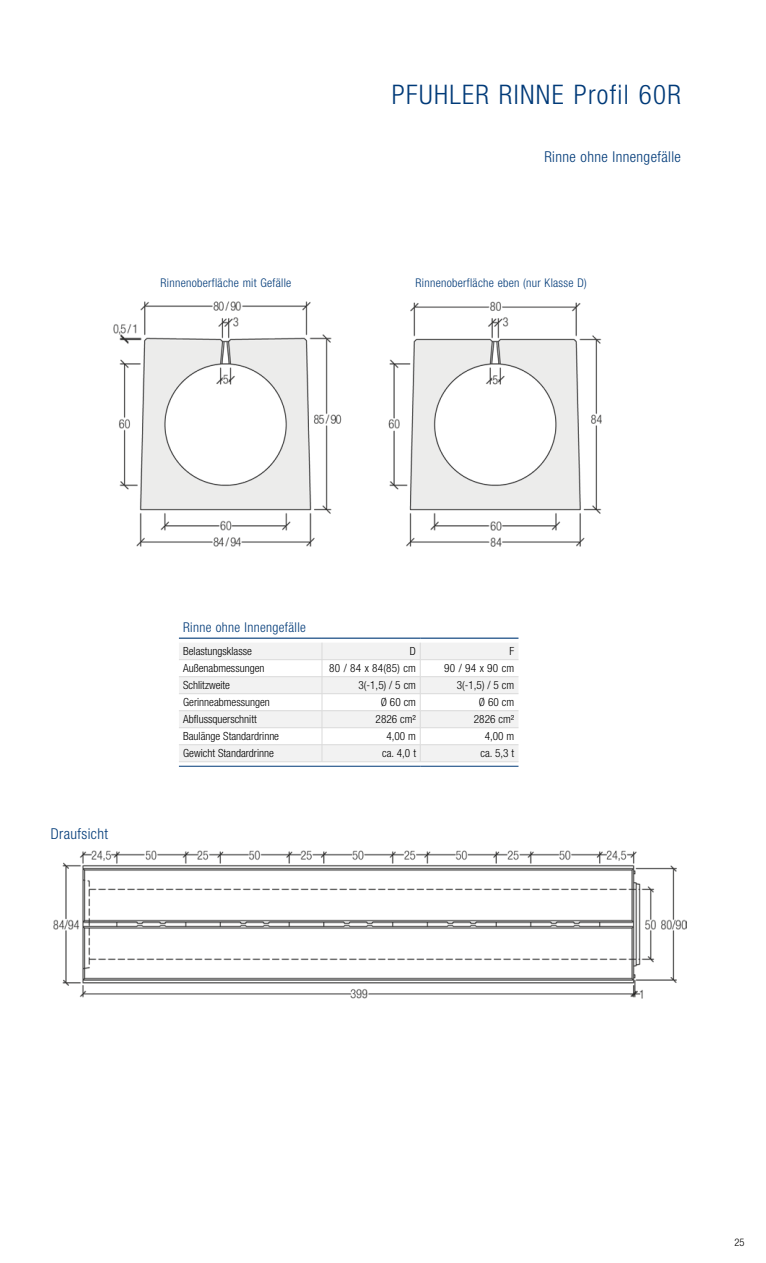
<style>
.page{position:relative;width:766px;height:1263px;background:#fff}
.page>*{position:absolute;margin:0;border:0;box-sizing:border-box;transform-origin:0 0}
.t1{font:300 condensed 27px "Helvetica Neue LT Pro";letter-spacing:.05em;color:#003a78}
.t2{font:300 condensed 15px "Helvetica Neue LT Pro";letter-spacing:.025em;color:#003a78}
.t3{font:300 condensed 13.5px "Helvetica Neue LT Pro";letter-spacing:.025em;color:#003a78}
.t4{font:300 condensed 12px "Helvetica Neue LT Pro";letter-spacing:.025em;color:#003a78}
.t5{font:300 condensed 11.25px "Helvetica Neue LT Pro";color:#000}
.t6{font:300 condensed 10.5px "Helvetica Neue LT Pro";color:#000}
</style>
<div class="page">
<svg style="left:179px;top:642px;width:339px;height:124px"></svg>
<hr style="left:322px;top:761px;width:98px;height:1px;background:#dadada">
<hr style="left:420px;top:761px;width:98px;height:1px;background:#dadada">
<hr style="left:179px;top:638px;width:143px;height:1px;background:#003a78">
<hr style="left:322px;top:638px;width:98px;height:1px;background:#003a78">
<hr style="left:420px;top:638px;width:98px;height:1px;background:#003a78">
<hr style="left:179px;top:761px;width:143px;height:1px;background:#dadada">
<hr style="left:179px;top:766px;width:143px;height:1px;background:#003a78">
<hr style="left:322px;top:766px;width:98px;height:1px;background:#003a78">
<hr style="left:420px;top:766px;width:98px;height:1px;background:#003a78">
<img style="left:388px;top:301px;width:214px;height:246px">
<img style="left:53px;top:850px;width:633px;height:149px">
<img style="left:113px;top:301px;width:229px;height:246px">
<h1 class="t1" style="left:392px;top:79px;width:290px">PFUHLER RINNE Profil 60R</h1>
<h2 class="t2" style="left:544px;top:148px;width:138px">Rinne ohne Innengefälle</h2>
<p class="t4" style="left:161px;top:276px;width:132px">Rinnenoberfläche mit Gefälle</p>
<p class="t4" style="left:415px;top:276px;width:173px">Rinnenoberfläche eben (nur Klasse D)</p>
<h2 class="t2" style="left:51px;top:825px;width:59px">Draufsicht</h2>
<p class="t3" style="left:183px;top:620px;width:124px">Rinne ohne Innengefälle</p>
<p class="t5" style="left:183px;top:645px;width:70px">Belastungsklasse</p>
<p class="t5" style="left:410px;top:645px;width:8px">D</p>
<p class="t5" style="left:509px;top:645px;width:6px">F</p>
<p class="t5" style="left:183px;top:662px;width:83px">Außenabmessungen</p>
<p class="t5" style="left:329px;top:662px;width:88px">80 / 84 x 84(85) cm</p>
<p class="t5" style="left:444px;top:662px;width:71px">90 / 94 x 90 cm</p>
<p class="t5" style="left:183px;top:679px;width:48px">Schlitzweite</p>
<p class="t5" style="left:358px;top:679px;width:59px">3(-1,5) / 5 cm</p>
<p class="t5" style="left:456px;top:679px;width:59px">3(-1,5) / 5 cm</p>
<p class="t5" style="left:183px;top:696px;width:88px">Gerinneabmessungen</p>
<p class="t5" style="left:380px;top:696px;width:37px">Ø 60 cm</p>
<p class="t5" style="left:479px;top:696px;width:37px">Ø 60 cm</p>
<p class="t5" style="left:183px;top:713px;width:75px">Abflussquerschnitt</p>
<p class="t5" style="left:375px;top:713px;width:42px">2826 cm²</p>
<p class="t5" style="left:473px;top:713px;width:42px">2826 cm²</p>
<p class="t5" style="left:183px;top:730px;width:97px">Baulänge Standardrinne</p>
<p class="t5" style="left:386px;top:730px;width:31px">4,00 m</p>
<p class="t5" style="left:484px;top:730px;width:31px">4,00 m</p>
<p class="t5" style="left:183px;top:747px;width:92px">Gewicht Standardrinne</p>
<p class="t5" style="left:382px;top:747px;width:35px">ca. 4,0 t</p>
<p class="t5" style="left:480px;top:747px;width:35px">ca. 5,3 t</p>
<p class="t6" style="left:734px;top:1236px;width:12px">25</p>
</div>
